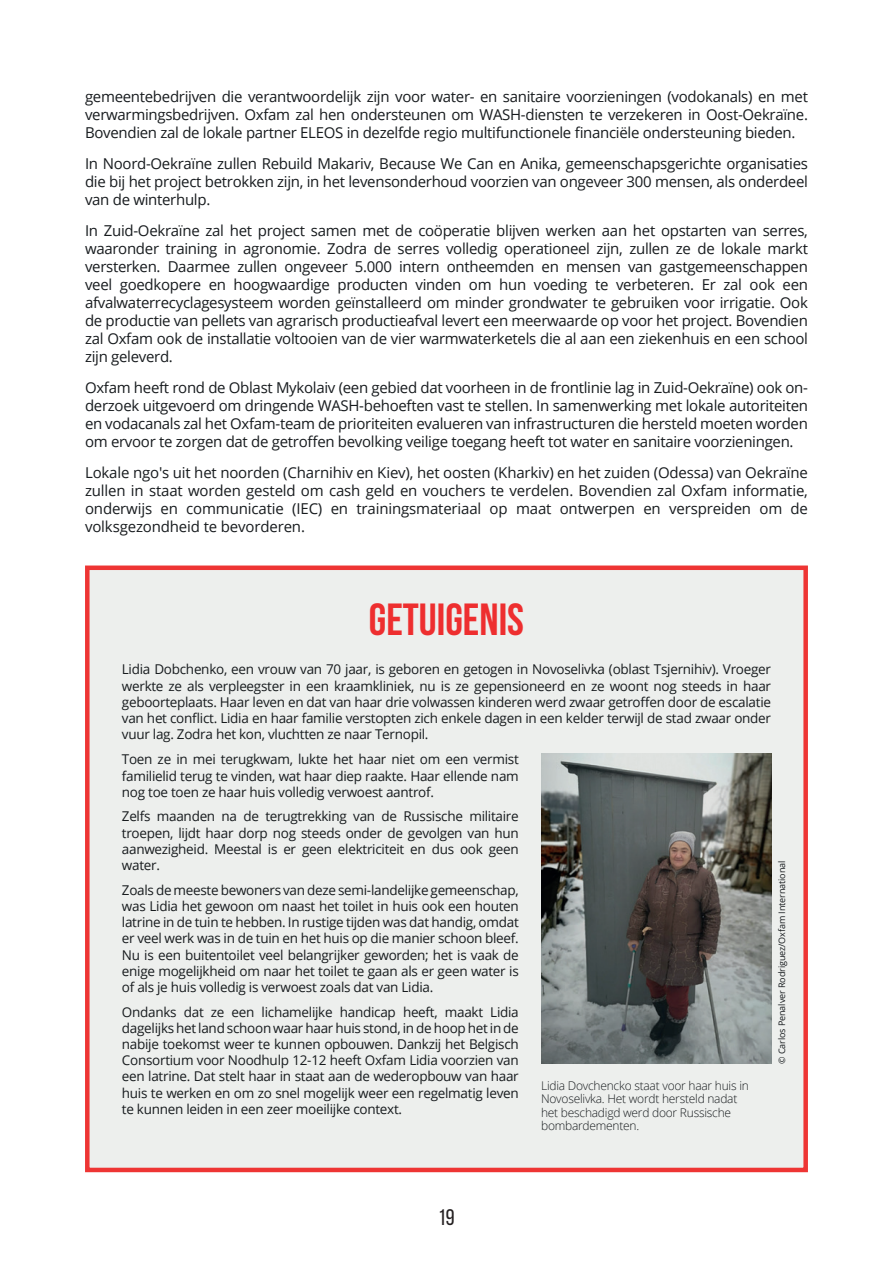
<style>
.page{position:relative;width:893px;height:1263px;background:#fff}
.page>*{position:absolute;margin:0;border:0;box-sizing:border-box;transform-origin:0 0}
.t1{font:700 45px "Bebas Neue";color:#ee2e2f}
.t2{font:22.5px "Bebas Neue";color:#231f20}
.t3{font:15px/18px "Open Sans";letter-spacing:-.02em;color:#171b1e;text-align:justify}
.t4{font:13.5px/16.2px "Open Sans";letter-spacing:-.02em;color:#171b1e;text-align:justify}
.t5{font:300 12px/13.5px "Open Sans";letter-spacing:-.02em;color:#171b1e}
.t6{font:9px "Open Sans";letter-spacing:-.01em;color:#171b1e}
</style>
<div class="page">
<div style="left:85px;top:565px;width:723px;height:607px;background:#edefed;border:4px solid #ee3534"></div>
<img style="left:541px;top:754px;width:230px;height:310px">
<p class="t3" style="left:85px;top:88px;width:724px">gemeentebedrijven die verantwoordelijk zijn voor water- en sanitaire voorzieningen (vodokanals) en met verwarmingsbedrijven. Oxfam zal hen ondersteunen om WASH-diensten te verzekeren in Oost-Oekraïne.<br>Bovendien zal de lokale partner ELEOS in dezelfde regio multifunctionele financiële ondersteuning bieden.</p>
<p class="t3" style="left:85px;top:154px;width:724px">In Noord-Oekraïne zullen Rebuild Makariv, Because We Can en Anika, gemeenschapsgerichte organisaties die bij het project betrokken zijn, in het levensonderhoud voorzien van ongeveer 300 mensen, als onderdeel van de winterhulp.</p>
<p class="t3" style="left:85px;top:221px;width:724px">In Zuid-Oekraïne zal het project samen met de coöperatie blijven werken aan het opstarten van serres, waaronder training in agronomie. Zodra de serres volledig operationeel zijn, zullen ze de lokale markt versterken. Daarmee zullen ongeveer 5.000 intern ontheemden en mensen van gastgemeenschappen veel goedkopere en hoogwaardige producten vinden om hun voeding te verbeteren. Er zal ook een afvalwaterrecyclagesysteem worden geïnstalleerd om minder grondwater te gebruiken voor irrigatie. Ook de productie van pellets van agrarisch productieafval levert een meerwaarde op voor het project. Bovendien zal Oxfam ook de installatie voltooien van de vier warmwaterketels die al aan een ziekenhuis en een school zijn geleverd.</p>
<p class="t3" style="left:85px;top:378px;width:724px">Oxfam heeft rond de Oblast Mykolaiv (een gebied dat voorheen in de frontlinie lag in Zuid-Oekraïne) ook on&shy;derzoek uitgevoerd om dringende WASH-behoeften vast te stellen. In samenwerking met lokale autoriteiten en vodacanals zal het Oxfam-team de prioriteiten evalueren van infrastructuren die hersteld moeten worden om ervoor te zorgen dat de getroffen bevolking veilige toegang heeft tot water en sanitaire voorzieningen.</p>
<p class="t3" style="left:85px;top:463px;width:724px">Lokale ngo's uit het noorden (Charnihiv en Kiev), het oosten (Kharkiv) en het zuiden (Odessa) van Oekraïne zullen in staat worden gesteld om cash geld en vouchers te verdelen. Bovendien zal Oxfam informatie, onderwijs en communicatie (IEC) en trainingsmateriaal op maat ontwerpen en verspreiden om de volksgezondheid te bevorderen.</p>
<h1 class="t1" style="left:369px;top:595px;width:157px">GETUIGENIS</h1>
<p class="t4" style="left:122px;top:661px;width:651px">Lidia Dobchenko, een vrouw van 70 jaar, is geboren en getogen in Novoselivka (oblast Tsjernihiv). Vroeger werkte ze als verpleegster in een kraamkliniek, nu is ze gepensioneerd en ze woont nog steeds in haar geboorteplaats. Haar leven en dat van haar drie volwassen kinderen werd zwaar getroffen door de escalatie van het conflict. Lidia en haar familie verstopten zich enkele dagen in een kelder terwijl de stad zwaar onder vuur lag. Zodra het kon, vluchtten ze naar Ternopil.</p>
<p class="t4" style="left:122px;top:751px;width:398px">Toen ze in mei terugkwam, lukte het haar niet om een vermist familielid terug te vinden, wat haar diep raakte. Haar ellende nam nog toe toen ze haar huis volledig verwoest aantrof.</p>
<p class="t4" style="left:122px;top:808px;width:398px">Zelfs maanden na de terugtrekking van de Russische militaire troepen, lijdt haar dorp nog steeds onder de gevolgen van hun aanwezigheid. Meestal is er geen elektriciteit en dus ook geen water.</p>
<p class="t4" style="left:122px;top:881px;width:398px">Zoals de meeste bewoners van deze semi-landelijke gemeenschap, was Lidia het gewoon om naast het toilet in huis ook een houten latrine in de tuin te hebben. In rustige tijden was dat handig, omdat er veel werk was in de tuin en het huis op die manier schoon bleef.<br>Nu is een buitentoilet veel belangrijker geworden; het is vaak de enige mogelijkheid om naar het toilet te gaan als er geen water is of als je huis volledig is verwoest zoals dat van Lidia.</p>
<p class="t4" style="left:122px;top:1003px;width:398px">Ondanks dat ze een lichamelijke handicap heeft, maakt Lidia dagelijks het land schoon waar haar huis stond, in de hoop het in de nabije toekomst weer te kunnen opbouwen. Dankzij het Belgisch Consortium voor Noodhulp 12-12 heeft Oxfam Lidia voorzien van een latrine. Dat stelt haar in staat aan de wederopbouw van haar huis te werken en om zo snel mogelijk weer een regelmatig leven te kunnen leiden in een zeer moeilijke context.</p>
<p class="t6" style="left:776px;top:1064px;width:205px;rotate:-90deg">© Carlos Penalver Rodriguez/Oxfam International</p>
<p class="t5" style="left:541px;top:1078px;width:209px">Lidia Dovchencko staat voor haar huis in Novoselivka. Het wordt hersteld nadat het beschadigd werd door Russische bombardementen.</p>
<h2 class="t2" style="left:438px;top:1205px;width:18px">19</h2>
</div>
